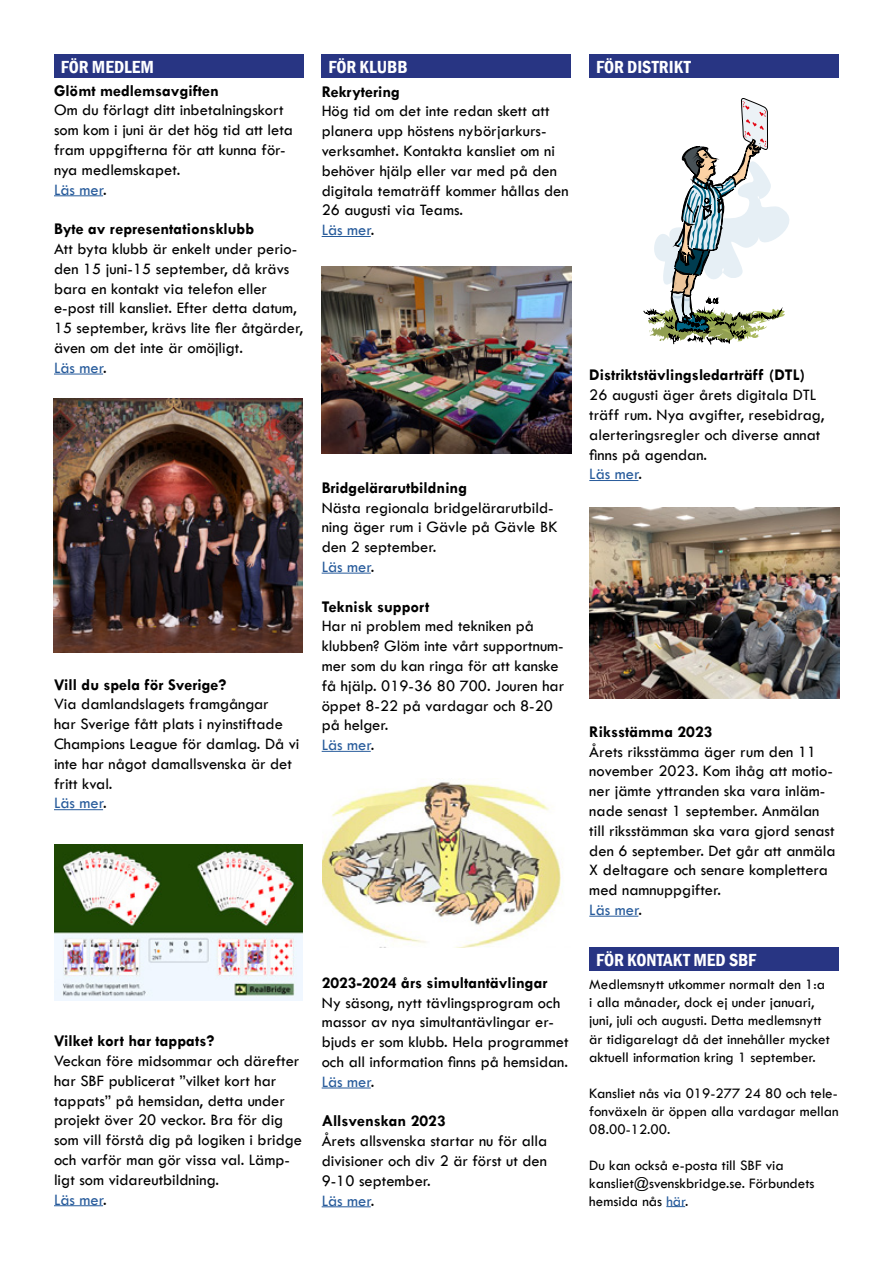
<style>
.page{position:relative;width:893px;height:1263px;background:#fff}
.page>*{position:absolute;margin:0;border:0;box-sizing:border-box;transform-origin:0 0}
.t1{font:600 condensed 18px "Franklin Gothic";color:#fff}
.t2{font:16.5px/19.8px "Tw Cen";color:#000}
.t3{font:700 16.5px "Tw Cen";color:#000}
.t4{font:15px/18px "Tw Cen";color:#000}
.s1{color:#275b9b}
</style>
<div class="page">
<hr style="left:54px;top:195px;width:49px;height:1px;background:#275b9b">
<hr style="left:54px;top:374px;width:49px;height:1px;background:#275b9b">
<hr style="left:54px;top:809px;width:49px;height:1px;background:#275b9b">
<hr style="left:54px;top:1205px;width:49px;height:1px;background:#275b9b">
<hr style="left:322px;top:236px;width:49px;height:1px;background:#275b9b">
<hr style="left:322px;top:573px;width:49px;height:1px;background:#275b9b">
<hr style="left:322px;top:751px;width:49px;height:1px;background:#275b9b">
<hr style="left:322px;top:1087px;width:49px;height:1px;background:#275b9b">
<hr style="left:322px;top:1206px;width:49px;height:1px;background:#275b9b">
<hr style="left:589px;top:480px;width:49px;height:1px;background:#275b9b">
<hr style="left:589px;top:916px;width:49px;height:1px;background:#275b9b">
<div style="left:54px;top:54px;width:250px;height:23px;background:#283583"></div>
<div style="left:322px;top:54px;width:249px;height:23px;background:#283583"></div>
<div style="left:589px;top:54px;width:250px;height:23px;background:#283583"></div>
<img style="left:54px;top:844px;width:249px;height:156px">
<img style="left:53px;top:399px;width:250px;height:253px">
<div style="left:589px;top:947px;width:250px;height:23px;background:#283583"></div>
<svg style="left:666px;top:1206px;width:19px;height:1px"></svg>
<img style="left:322px;top:266px;width:249px;height:188px">
<svg style="left:644px;top:99px;width:145px;height:246px"></svg>
<img style="left:589px;top:507px;width:251px;height:191px">
<img style="left:322px;top:779px;width:241px;height:168px">
<p class="t1" style="left:61px;top:55px;width:95px">FÖR MEDLEM</p>
<p class="t1" style="left:328px;top:55px;width:81px">FÖR KLUBB</p>
<p class="t1" style="left:596px;top:55px;width:96px">FÖR DISTRIKT</p>
<p class="t3" style="left:54px;top:80px;width:166px">Glömt medlemsavgiften</p>
<p class="t2" style="left:54px;top:100px;width:241px">Om du förlagt ditt inbetalningskort som kom i juni är det hög tid att leta fram uppgifterna för att kunna för&shy;nya medlemskapet.<br><span class="s1">Läs mer</span>.</p>
<p class="t3" style="left:54px;top:219px;width:202px">Byte av representationsklubb</p>
<p class="t2" style="left:54px;top:239px;width:250px">Att byta klubb är enkelt under perio&shy;den 15 juni-15 september, då krävs bara en kontakt via telefon eller e-post till kansliet. Efter detta datum,<br>15 september, krävs lite fler åtgärder, även om det inte är omöjligt.<br><span class="s1">Läs mer</span>.</p>
<p class="t3" style="left:322px;top:82px;width:80px">Rekrytering</p>
<p class="t2" style="left:322px;top:101px;width:248px">Hög tid om det inte redan skett att planera upp höstens nybörjarkurs&shy;verksamhet. Kontakta kansliet om ni behöver hjälp eller var med på den digitala tematräff kommer hållas den<br>26 augusti via Teams.<br><span class="s1">Läs mer</span>.</p>
<p class="t3" style="left:54px;top:674px;width:174px">Vill du spela för Sverige?</p>
<p class="t2" style="left:54px;top:694px;width:247px">Via damlandslagets framgångar<br>har Sverige fått plats i nyinstiftade<br>Champions League för damlag. Då vi inte har något damallsvenska är det fritt kval.<br><span class="s1">Läs mer</span>.</p>
<p class="t3" style="left:322px;top:478px;width:147px">Bridgelärarutbildning</p>
<p class="t2" style="left:322px;top:497px;width:237px">Nästa regionala bridgelärarutbild&shy;ning äger rum i Gävle på Gävle BK den 2 september.<br><span class="s1">Läs mer</span>.</p>
<p class="t3" style="left:322px;top:596px;width:109px">Teknisk support</p>
<p class="t2" style="left:322px;top:616px;width:244px">Har ni problem med tekniken på klubben? Glöm inte vårt supportnum&shy;mer som du kan ringa för att kanske få hjälp. 019-36 80 700. Jouren har öppet 8-22 på vardagar och 8-20 på helger.<br><span class="s1">Läs mer</span>.</p>
<p class="t3" style="left:54px;top:1031px;width:162px">Vilket kort har tappats?</p>
<p class="t2" style="left:54px;top:1051px;width:249px">Veckan före midsommar och därefter har SBF publicerat ”vilket kort har tappats” på hemsidan, detta under projekt över 20 veckor. Bra för dig som vill förstå dig på logiken i bridge och varför man gör vissa val. Lämp&shy;ligt som vidareutbildning.<br><span class="s1">Läs mer</span>.</p>
<p class="t3" style="left:322px;top:973px;width:227px">2023-2024 års simultantävlingar</p>
<p class="t2" style="left:322px;top:992px;width:248px">Ny säsong, nytt tävlingsprogram och massor av nya simultantävlingar er&shy;bjuds er som klubb. Hela programmet och all information finns på hemsidan.<br><span class="s1">Läs mer</span>.</p>
<p class="t3" style="left:322px;top:1111px;width:126px">Allsvenskan 2023</p>
<p class="t2" style="left:322px;top:1131px;width:227px">Årets allsvenska startar nu för alla divisioner och div 2 är först ut den<br>9-10 september.<br><span class="s1">Läs mer</span>.</p>
<p class="t3" style="left:589px;top:365px;width:217px">Distriktstävlingsledarträff (DTL)</p>
<p class="t2" style="left:589px;top:385px;width:237px">26 augusti äger årets digitala DTL träff rum. Nya avgifter, resebidrag, alerteringsregler och diverse annat finns på agendan.<br><span class="s1">Läs mer</span>.</p>
<p class="t3" style="left:589px;top:722px;width:125px">Riksstämma 2023</p>
<p class="t2" style="left:589px;top:741px;width:248px">Årets riksstämma äger rum den 11 november 2023. Kom ihåg att motio&shy;ner jämte yttranden ska vara inläm&shy;nade senast 1 september. Anmälan till riksstämman ska vara gjord senast den 6 september. Det går att anmäla<br>X deltagare och senare komplettera med namnuppgifter.<br><span class="s1">Läs mer</span>.</p>
<p class="t1" style="left:596px;top:948px;width:162px">FÖR KONTAKT MED SBF</p>
<p class="t4" style="left:589px;top:976px;width:242px">Medlemsnytt utkommer normalt den 1:a i alla månader, dock ej under januari, juni, juli och augusti. Detta medlemsnytt är tidigarelagt då det innehåller mycket aktuell information kring 1 september.</p>
<p class="t4" style="left:589px;top:1084px;width:251px;text-align:justify">Kansliet nås via 019-277 24 80 och tele&shy;fonväxeln är öppen alla vardagar mellan 08.00-12.00.</p>
<p class="t4" style="left:589px;top:1156px;width:227px">Du kan också e-posta till SBF via kansliet@svenskbridge.se. Förbundets hemsida nås <span class="s1">här</span>.</p>
</div>
